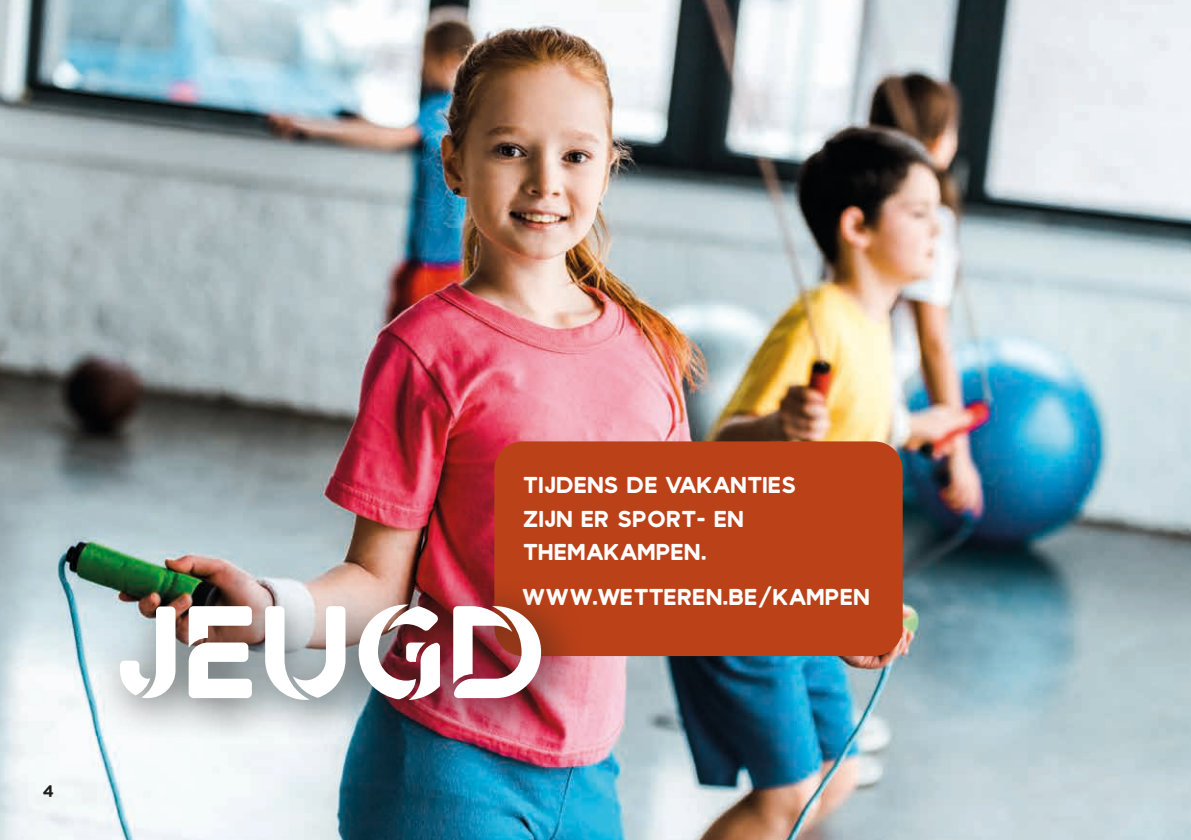
<style>
.page{position:relative;width:1191px;height:840px;background:#fff}
.page>*{position:absolute;margin:0;border:0;box-sizing:border-box;transform-origin:0 0}
.t1{font:160px "Wetteren Stencil Bd";color:#fff}
.t2{font:28px/33.6px "Wetteren Solid";color:#fff}
.t3{font:20px "Wetteren Solid";color:#1d1d1b}
</style>
<div class="page">
<img style="left:0;top:0;width:1191px;height:839px">
<div style="left:494px;top:441px;width:408px;height:214px;background:#bb4118;border-radius:28px"></div>
<div style="left:92px;top:576px;width:494px;height:167px;background:#1d1d1b;opacity:.75"></div>
<p class="t3" style="left:42px;top:780px;width:13px">4</p>
<p class="t2" style="left:523px;top:466px;width:275px">Tijdens de vakanties zijn er sport- en themakampen.</p>
<p class="t2" style="left:523px;top:578px;width:349px">www.wetteren.be/kampen</p>
<h1 class="t1" style="left:113px;top:569px;width:436px">Jeugd</h1>
</div>
